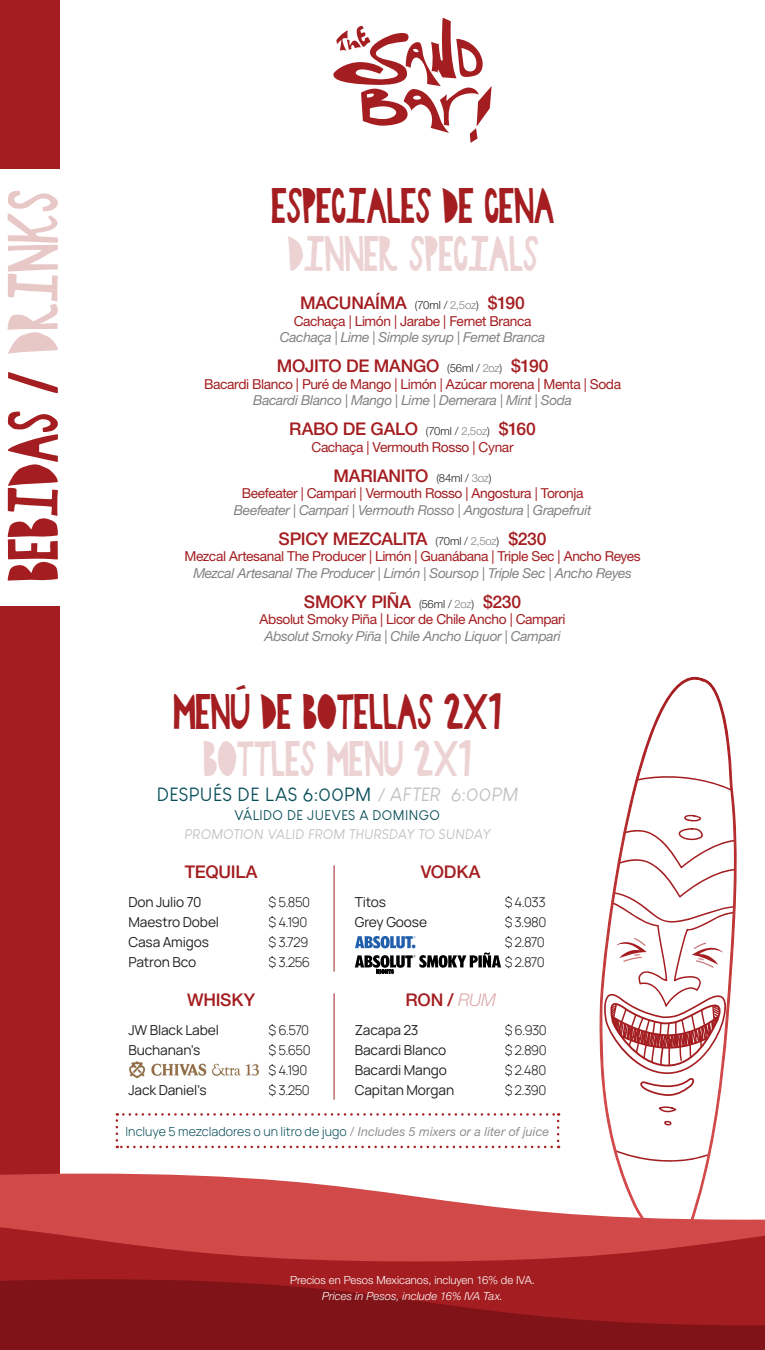
<style>
.page{position:relative;width:765px;height:1350px;background:#fff}
.page>*{position:absolute;margin:0;border:0;box-sizing:border-box;transform-origin:0 0}
.t1{font:71.25px "Paper";letter-spacing:-.02em;color:#a41d20}
.t2{font:50px "Paper";letter-spacing:-.03em;color:#a41d20}
.t3{font:50px "Paper";letter-spacing:-.03em;color:rgb(164 29 32/.2)}
.t4{font:18.75px "Louis George Cafe";letter-spacing:.025em;color:#084e59}
.t5{font:500 17.5px "Helvetica Neue LT Std";letter-spacing:-.015em;color:#a41d20}
.t6{font:13.75px "Helvetica Neue LT Std";letter-spacing:-.03em;color:#a41d20}
.t7{font:italic 13.75px "Helvetica Neue LT Std";letter-spacing:-.025em;color:#808285}
.t8{font:13.75px/20px "Manrope";letter-spacing:-.01em;color:#231f20}
.t9{font:italic 13.75px "Louis George Cafe";letter-spacing:.035em;color:rgb(128 130 133/.5)}
.t10{font:13.75px "Louis George Cafe";letter-spacing:.03em;color:#084e59}
.t11{font:300 13.5px/20px "Manrope";letter-spacing:-.045em;color:#231f20}
.t12{font:300 12.5px "Manrope";color:#084e59}
.t13{font:300 11.25px "Helvetica Neue LT Std";color:#fff}
.t14{font:italic 300 11.25px "Helvetica Neue LT Std";letter-spacing:.005em;color:#fff}
.s1{color:rgb(164 29 32/.25)}
.s2{font-weight:300;font-size:11.25px;color:#231f20}
.s3{font-weight:300;font-size:11.25px;color:#808285}
.s4{font-style:italic;color:rgb(128 130 133/.5)}
.s5{font-weight:300;font-style:italic;color:rgb(164 29 32/.4)}
.s6{font-family:"Helvetica Neue LT Std";font-weight:400;font-style:italic;color:rgb(35 31 32/.5)}
</style>
<div class="page">
<div style="left:0;top:606px;width:60px;height:744px;background:#a41d20"></div>
<div style="left:0;top:0;width:60px;height:169px;background:#a41d20"></div>
<svg style="left:0;top:1174px;width:585px;height:41px;fill:#d24949"></svg>
<svg style="left:0;top:1215px;width:765px;height:64px;background:#bd3536"></svg>
<svg style="left:0;top:1279px;width:765px;height:71px;background:#891519"></svg>
<svg style="left:333px;top:18px;width:159px;height:125px"></svg>
<svg style="left:599px;top:676px;width:139px;height:556px"></svg>
<svg style="left:600px;top:774px;width:138px;height:323px"></svg>
<svg style="left:116px;top:1113px;width:443px;height:35px"></svg>
<hr style="left:334px;top:865px;width:1px;height:107px;background:#a41d20">
<hr style="left:334px;top:993px;width:1px;height:107px;background:#a41d20">
<img style="left:129px;top:1062px;width:129px;height:16px">
<svg style="left:355px;top:936px;width:146px;height:38px"></svg>
<h1 class="t1" style="left:-10px;top:582px;width:395px;rotate:-90deg">BEBIDAS / <span class="s1">DRINKS</span></h1>
<h2 class="t2" style="left:271px;top:176px;width:286px">ESPECIALES DE CENA</h2>
<h2 class="t3" style="left:287px;top:223px;width:254px">DINNER SPECIALS</h2>
<p class="t5" style="left:300px;top:292px;width:226px">MACUNAÍMA <span class="s2">(70ml /</span> <span class="s3">2,5oz</span><span class="s2">)</span> $190</p>
<p class="t6" style="left:294px;top:313px;width:239px">Cachaça | Limón | Jarabe | Fernet Branca</p>
<p class="t7" style="left:280px;top:329px;width:267px">Cachaça | Lime | Simple syrup | Fernet Branca</p>
<p class="t5" style="left:277px;top:355px;width:273px">MOJITO DE MANGO <span class="s2">(56ml /</span> <span class="s3">2oz</span><span class="s2">)</span> $190</p>
<p class="t6" style="left:204px;top:376px;width:418px">Bacardi Blanco | Puré de Mango | Limón | Azúcar morena | Menta | Soda</p>
<p class="t7" style="left:253px;top:392px;width:320px">Bacardi Blanco | Mango | Lime | Demerara | Mint | Soda</p>
<p class="t5" style="left:289px;top:418px;width:248px">RABO DE GALO <span class="s2">(70ml /</span> <span class="s3">2,5oz</span><span class="s2">)</span> $160</p>
<p class="t6" style="left:312px;top:439px;width:204px">Cachaça | Vermouth Rosso | Cynar</p>
<p class="t5" style="left:334px;top:465px;width:160px">MARIANITO <span class="s2">(84ml /</span> <span class="s3">3oz</span><span class="s2">)</span></p>
<p class="t6" style="left:242px;top:485px;width:343px">Beefeater | Campari | Vermouth Rosso | Angostura | Toronja</p>
<p class="t7" style="left:234px;top:501px;width:359px">Beefeater | Campari | Vermouth Rosso | Angostura | Grapefruit</p>
<p class="t5" style="left:279px;top:528px;width:269px">SPICY MEZCALITA <span class="s2">(70ml /</span> <span class="s3">2,5oz</span><span class="s2">)</span> $230</p>
<p class="t6" style="left:184px;top:548px;width:458px">Mezcal Artesanal The Producer | Limón | Guanábana | Triple Sec | Ancho Reyes</p>
<p class="t7" style="left:193px;top:564px;width:440px">Mezcal Artesanal The Producer | Limón | Soursop | Triple Sec | Ancho Reyes</p>
<p class="t5" style="left:304px;top:591px;width:219px">SMOKY PIÑA <span class="s2">(56ml /</span> <span class="s3">2oz</span><span class="s2">)</span> $230</p>
<p class="t6" style="left:260px;top:611px;width:307px">Absolut Smoky Piña | Licor de Chile Ancho | Campari</p>
<p class="t7" style="left:264px;top:627px;width:298px">Absolut Smoky Piña | Chile Ancho Liquor | Campari</p>
<h2 class="t2" style="left:173px;top:681px;width:331px">MENÚ DE BOTELLAS 2X1</h2>
<h2 class="t3" style="left:202px;top:729px;width:271px">BOTTLES MENU 2X1</h2>
<h3 class="t4" style="left:157px;top:783px;width:363px">DESPUÉS DE LAS 6:00PM <span class="s4">/ AFTER 6:00PM</span></h3>
<p class="t10" style="left:235px;top:807px;width:207px">VÁLIDO DE JUEVES A DOMINGO</p>
<p class="t9" style="left:185px;top:826px;width:307px">PROMOTION VALID FROM THURSDAY TO SUNDAY</p>
<p class="t5" style="left:185px;top:862px;width:74px">TEQUILA</p>
<p class="t5" style="left:421px;top:862px;width:61px">VODKA</p>
<p class="t8" style="left:128px;top:891px;width:92px">Don Julio 70<br>Maestro Dobel<br>Casa Amigos<br>Patron Bco</p>
<p class="t11" style="left:268px;top:891px;width:43px">$ 5.850 $ 4.190 $ 3.729 $ 3.256</p>
<p class="t8" style="left:355px;top:891px;width:74px">Titos<br>Grey Goose</p>
<p class="t11" style="left:505px;top:891px;width:43px">$ 4.033 $ 3.980 $ 2.870 $ 2.870</p>
<p class="t5" style="left:187px;top:990px;width:69px">WHISKY</p>
<p class="t5" style="left:406px;top:990px;width:92px">RON / <span class="s5">RUM</span></p>
<p class="t8" style="left:128px;top:1019px;width:92px">JW Black Label<br>Buchanan’s</p>
<p class="t8" style="left:128px;top:1079px;width:80px">Jack Daniel’s</p>
<p class="t11" style="left:268px;top:1019px;width:44px">$ 6.570 $ 5.650 $ 4.190 $ 3.250</p>
<p class="t8" style="left:355px;top:1019px;width:101px">Zacapa 23<br>Bacardi Blanco<br>Bacardi Mango<br>Capitan Morgan</p>
<p class="t11" style="left:505px;top:1019px;width:44px;text-align:justify">$ 6.930 $ 2.890 $ 2.480 $ 2.390</p>
<p class="t12" style="left:126px;top:1122px;width:425px">Incluye 5 mezcladores o un litro de jugo <span class="s6">/ Includes 5 mixers or a liter of juice</span></p>
<p class="t13" style="left:290px;top:1273px;width:247px">Precios en Pesos Mexicanos, incluyen 16% de IVA.</p>
<p class="t14" style="left:322px;top:1289px;width:182px">Prices in Pesos, include 16% IVA Tax.</p>
</div>
